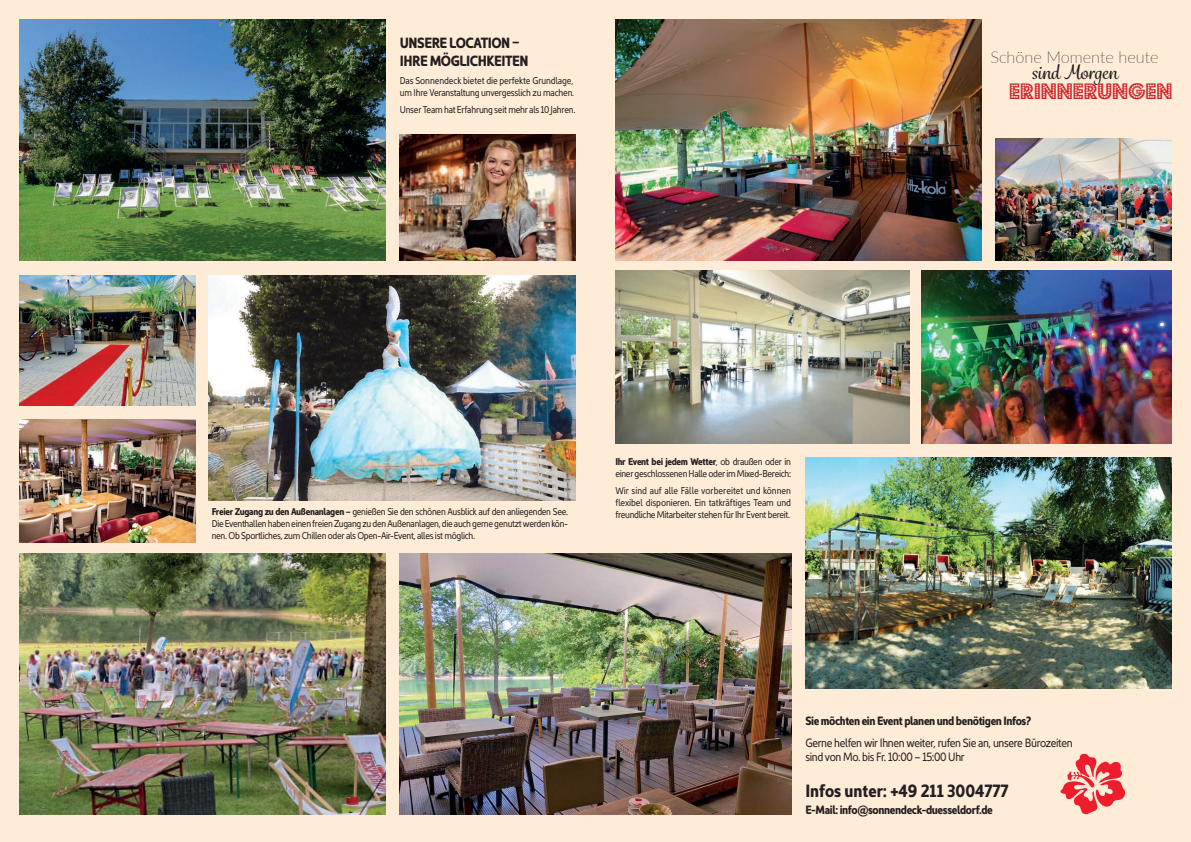
<style>
.page{position:relative;width:1191px;height:842px;background:#feecd7}
.page>*{position:absolute;margin:0;border:0;box-sizing:border-box;transform-origin:0 0}
.t1{font:24.7px "Budmo Jiggler";color:#d1232a}
.t2{font:500 19.5px "Grafolita Script";color:#231f20}
.t3{font:18px "Kyrial Sans Pro Bold Cond";color:#231f20}
.t4{font:100 16.3px "Lato";color:#231f20}
.t5{font:15px/18px "Kyrial Sans Pro Bold Cond";letter-spacing:-.03em;color:#231f20}
.t6{font:12.2px/14.6px "Kyrial Sans Pro Regular Cond";letter-spacing:-.03em;color:#231f20}
.t7{font:12.2px "Kyrial Sans Pro Bold Cond";letter-spacing:-.03em;color:#231f20}
.t8{font:10px/12px "Kyrial Sans Pro Regular Cond";letter-spacing:-.02em;color:#231f20}
.t9{font:10px "Kyrial Sans Pro Bold Cond";letter-spacing:-.03em;color:#231f20}
.s1{font-family:"Kyrial Sans Pro Bold Cond"}
.s2{font-family:"Kyrial Sans Pro Regular Cond"}
</style>
<div class="page">
<img style="left:20px;top:554px;width:366px;height:260px">
<img style="left:615px;top:20px;width:366px;height:241px">
<img style="left:20px;top:276px;width:176px;height:130px">
<img style="left:921px;top:270px;width:250px;height:173px">
<img style="left:995px;top:139px;width:176px;height:122px">
<img style="left:20px;top:20px;width:366px;height:241px">
<img style="left:400px;top:134px;width:175px;height:127px">
<img style="left:209px;top:276px;width:366px;height:224px">
<img style="left:805px;top:457px;width:366px;height:232px">
<img style="left:615px;top:270px;width:294px;height:173px">
<img style="left:20px;top:419px;width:176px;height:124px">
<svg style="left:1060px;top:754px;width:65px;height:60px"></svg>
<img style="left:400px;top:554px;width:391px;height:260px">
<h3 class="t5" style="left:400px;top:33px;width:130px">UNSERE LOCATION –<br>IHRE MÖGLICHKEITEN</h3>
<p class="t8" style="left:400px;top:74px;width:176px">Das Sonnendeck bietet die perfekte Grundlage, um Ihre Veranstaltung unvergesslich zu machen.</p>
<p class="t8" style="left:400px;top:103px;width:177px">Unser Team hat Erfahrung seit mehr als 10 Jahren.</p>
<h3 class="t4" style="left:990px;top:46px;width:170px">Schöne Momente heute</h3>
<h2 class="t2" style="left:1031px;top:59px;width:88px">sind Morgen</h2>
<h1 class="t1" style="left:1009px;top:77px;width:165px">erinnerungen</h1>
<p class="t8" style="left:212px;top:505px;width:358px;text-align:justify"><span class="s1">Freier Zugang zu den Außenanlagen –</span> genießen Sie den schönen Ausblick auf den anliegenden See.<br>Die Eventhallen haben einen freien Zugang zu den Außenanlagen, die auch gerne genutzt werden kön&shy;nen. Ob Sportliches, zum Chillen oder als Open-Air-Event, alles ist möglich.</p>
<p class="t9" style="left:615px;top:454px;width:177px">Ihr Event bei jedem Wetter<span class="s2">, ob draußen oder in</span></p>
<p class="t8" style="left:615px;top:464px;width:177px;line-height:17.7px">einer geschlossenen Halle oder im Mixed-Bereich:<br>Wir sind auf alle Fälle vorbereitet und können</p>
<p class="t8" style="left:615px;top:496px;width:177px">flexibel disponieren. Ein tatkräftiges Team und freundliche Mitarbeiter stehen für Ihr Event bereit.</p>
<p class="t7" style="left:805px;top:712px;width:227px">Sie möchten ein Event planen und benötigen Infos?</p>
<p class="t6" style="left:805px;top:734px;width:269px">Gerne helfen wir Ihnen weiter, rufen Sie an, unsere Bürozeiten sind von Mo. bis Fr. 10:00 – 15:00 Uhr</p>
<h3 class="t3" style="left:805px;top:778px;width:205px">Infos unter: +49 211 3004777</h3>
<p class="t7" style="left:805px;top:801px;width:189px">E-Mail: info@sonnendeck-duesseldorf.de</p>
</div>
